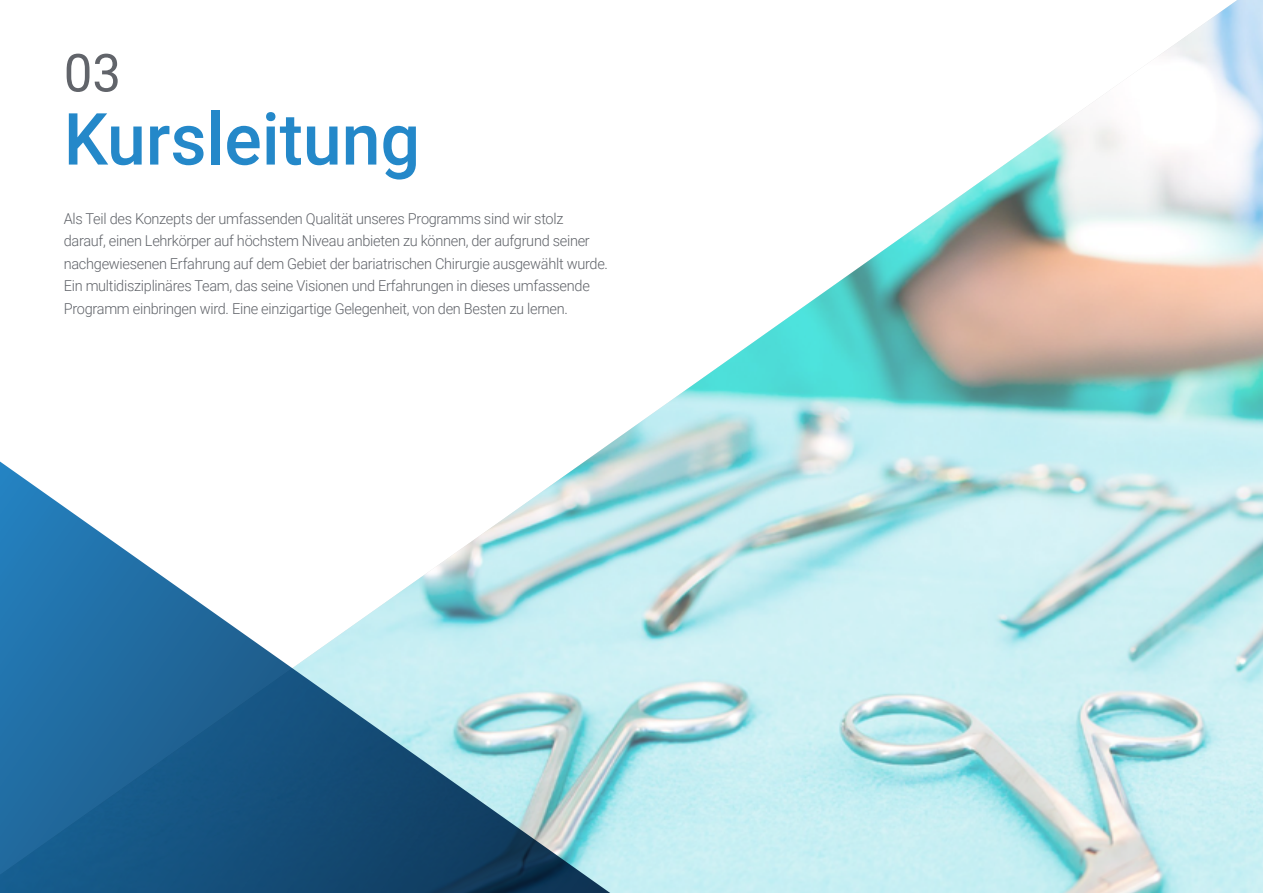
<style>
.page{position:relative;width:1263px;height:893px;background:#fff}
.page>*{position:absolute;margin:0;border:0;box-sizing:border-box;transform-origin:0 0}
.t1{font:500 72px "Roboto";color:#2488c9}
.t2{font:52.5px "Roboto";color:#61646a}
.t3{font:300 15px/22.5px "Roboto";letter-spacing:-.02em;color:#61646a}
</style>
<div class="page">
<img style="left:607px;top:0;width:656px;height:893px">
<svg style="left:0;top:446px;width:640px;height:447px"></svg>
<h2 class="t2" style="left:64px;top:36px;width:59px">03</h2>
<h1 class="t1" style="left:64px;top:89px;width:358px">Kursleitung</h1>
<p class="t3" style="left:64px;top:207px;width:546px">Als Teil des Konzepts der umfassenden Qualität unseres Programms sind wir stolz darauf, einen Lehrkörper auf höchstem Niveau anbieten zu können, der aufgrund seiner nachgewiesenen Erfahrung auf dem Gebiet der bariatrischen Chirurgie ausgewählt wurde.<br>Ein multidisziplinäres Team, das seine Visionen und Erfahrungen in dieses umfassende Programm einbringen wird. Eine einzigartige Gelegenheit, von den Besten zu lernen.</p>
</div>
